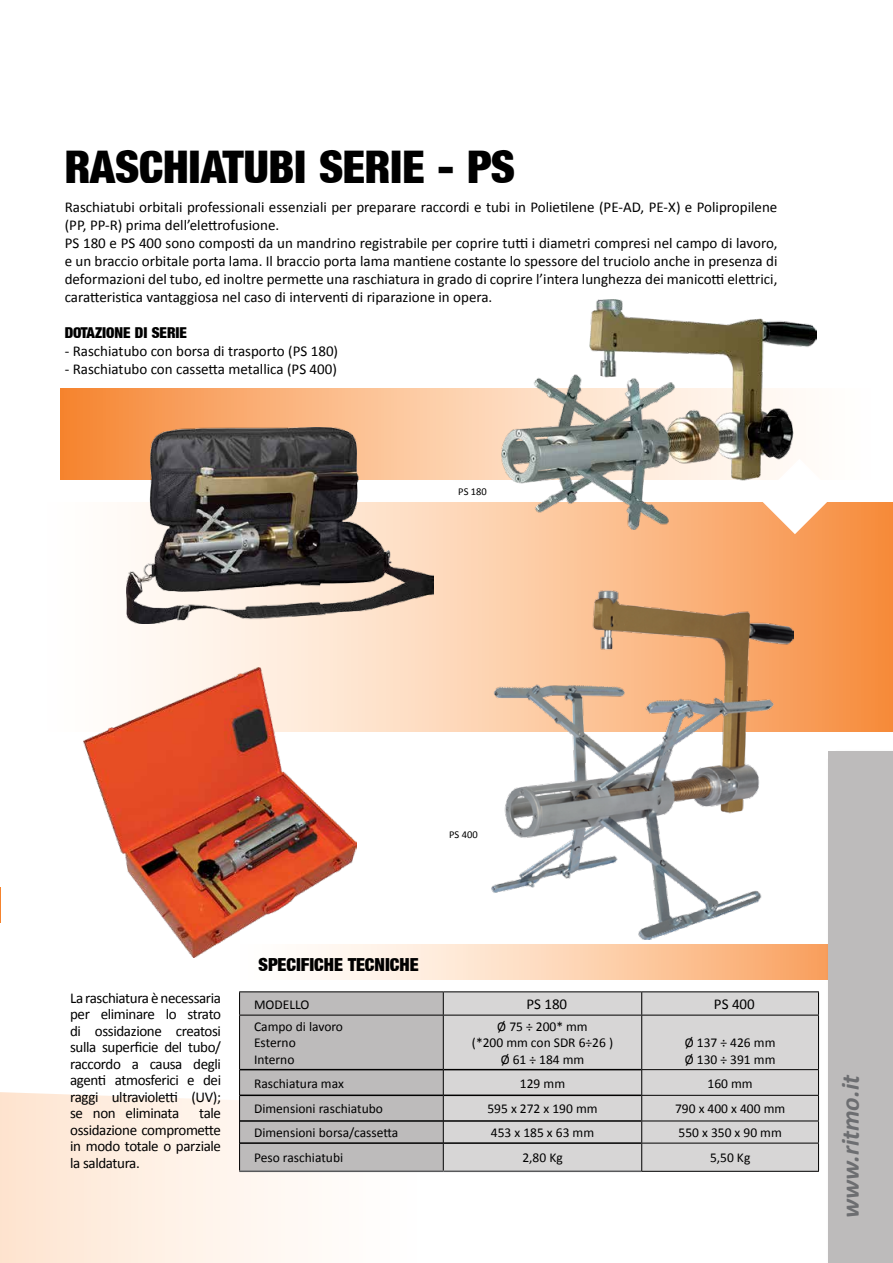
<style>
.page{position:relative;width:893px;height:1263px;background:#fff}
.page>*{position:absolute;margin:0;border:0;box-sizing:border-box;transform-origin:0 0}
.t1{font:45px "Basic Sans Heavy SF Bold";color:#000}
.t2{font:italic 700 25.5px "Calibri";color:#6d6e71}
.t3{font:18px "Basic Sans Heavy SF Bold";color:#000}
.t4{font:15px/16.5px "Calibri";color:#000;text-align:justify}
.t5{font:15px "Basic Sans Heavy SF Bold";color:#000}
.t6{font:13.5px/16.2px "Calibri";color:#000}
.t7{font:10.5px "Calibri";color:#000}
</style>
<div class="page">
<svg style="left:126px;top:502px;width:767px;height:229px;background:#fbc092"></svg>
<svg style="left:0;top:1080px;width:820px;height:183px"></svg>
<svg style="left:310px;top:945px;width:516px;height:35px;background:#fcd2b0"></svg>
<svg style="left:60px;top:389px;width:441px;height:90px;background:#f9b078"></svg>
<div style="left:826px;top:749px;width:67px;height:514px;background:#000;opacity:.5"></div>
<div style="left:829px;top:751px;width:64px;height:512px;background:#bdbbbb"></div>
<img style="left:501px;top:300px;width:315px;height:229px">
<img style="left:491px;top:590px;width:303px;height:349px">
<img style="left:83px;top:667px;width:274px;height:290px">
<img style="left:127px;top:428px;width:307px;height:195px">
<svg style="left:758px;top:452px;width:79px;height:83px"></svg>
<hr style="left:0;top:887px;width:1px;height:35px;background:#f5832d">
<div style="left:444px;top:992px;width:374px;height:179px;background:#d7d6d6"></div>
<hr style="left:444px;top:1069px;width:197px;height:1px;background:#000">
<hr style="left:444px;top:1094px;width:197px;height:2px;background:#000">
<hr style="left:444px;top:1120px;width:197px;height:2px;background:#000">
<hr style="left:444px;top:1142px;width:197px;height:2px;background:#000">
<hr style="left:239px;top:1170px;width:204px;height:2px;background:#58595b">
<hr style="left:443px;top:1170px;width:198px;height:2px;background:#58595b">
<hr style="left:239px;top:991px;width:204px;height:1px;background:#000">
<hr style="left:443px;top:991px;width:199px;height:1px;background:#000">
<hr style="left:642px;top:991px;width:177px;height:1px;background:#000">
<svg style="left:641px;top:992px;width:1px;height:23px"></svg>
<svg style="left:818px;top:992px;width:1px;height:23px"></svg>
<hr style="left:443px;top:1015px;width:199px;height:1px;background:#000">
<hr style="left:642px;top:1015px;width:177px;height:1px;background:#000">
<hr style="left:641px;top:1015px;width:1px;height:54px;background:#000">
<hr style="left:818px;top:1015px;width:1px;height:54px;background:#000">
<hr style="left:641px;top:1069px;width:178px;height:1px;background:#000">
<hr style="left:641px;top:1095px;width:178px;height:1px;background:#000">
<hr style="left:641px;top:1120px;width:178px;height:1px;background:#000">
<svg style="left:239px;top:992px;width:205px;height:179px;background:#b3b1b1"></svg>
<hr style="left:641px;top:1143px;width:178px;height:1px;background:#000">
<svg style="left:641px;top:1070px;width:1px;height:101px"></svg>
<svg style="left:818px;top:1070px;width:1px;height:101px"></svg>
<hr style="left:641px;top:1171px;width:178px;height:1px;background:#000">
<h1 class="t1" style="left:65px;top:142px;width:451px">RASCHIATUBI SERIE - PS</h1>
<p class="t4" style="left:65px;top:197px;width:714px;line-height:18px;text-align:left">Raschiatubi orbitali professionali essenziali per preparare raccordi e tubi in Polietilene (PE-AD, PE-X) e Polipropilene (PP, PP-R) prima dell’elettrofusione.<br>PS 180 e PS 400 sono composti da un mandrino registrabile per coprire tutti i diametri compresi nel campo di lavoro, e un braccio orbitale porta lama. Il braccio porta lama mantiene costante lo spessore del truciolo anche in presenza di deformazioni del tubo, ed inoltre permette una raschiatura in grado di coprire l’intera lunghezza dei manicotti elettrici, caratteristica vantaggiosa nel caso di interventi di riparazione in opera.</p>
<p class="t5" style="left:65px;top:324px;width:124px">DOTAZIONE DI SERIE</p>
<p class="t4" style="left:65px;top:342px;width:275px">- Raschiatubo con borsa di trasporto (PS 180)</p>
<p class="t4" style="left:65px;top:360px;width:274px">- Raschiatubo con cassetta metallica (PS 400)</p>
<p class="t7" style="left:458px;top:485px;width:30px">PS 180</p>
<p class="t7" style="left:449px;top:828px;width:30px">PS 400</p>
<p class="t4" style="left:70px;top:989px;width:152px">La raschiatura è necessaria per eliminare lo strato di ossidazione creatosi sulla superficie del tubo/ raccordo a causa degli agenti atmosferici e dei raggi ultravioletti (UV); se non eliminata</p>
<p class="t4" style="left:70px;top:1104px;width:152px;text-indent:129px">tale ossidazione compromette in modo totale o parziale la saldatura.</p>
<p class="t3" style="left:259px;top:955px;width:161px">SPECIFICHE TECNICHE</p>
<p class="t6" style="left:254px;top:995px;width:57px">MODELLO</p>
<p class="t4" style="left:526px;top:995px;width:42px">PS 180</p>
<p class="t4" style="left:714px;top:995px;width:42px">PS 400</p>
<p class="t6" style="left:254px;top:1018px;width:90px">Campo di lavoro<br>Esterno<br>Interno</p>
<p class="t6" style="left:472px;top:1018px;width:143px;text-align:center">Ø 75 ÷ 200* mm<br>(*200 mm con SDR 6÷26 )<br>Ø 61 ÷ 184 mm</p>
<p class="t6" style="left:685px;top:1034px;width:92px">Ø 137 ÷ 426 mm<br>Ø 130 ÷ 391 mm</p>
<p class="t6" style="left:254px;top:1074px;width:91px">Raschiatura max</p>
<p class="t6" style="left:520px;top:1074px;width:47px">129 mm</p>
<p class="t6" style="left:708px;top:1074px;width:47px">160 mm</p>
<p class="t6" style="left:254px;top:1100px;width:130px">Dimensioni raschiatubo</p>
<p class="t6" style="left:487px;top:1100px;width:112px">595 x 272 x 190 mm</p>
<p class="t6" style="left:675px;top:1100px;width:112px">790 x 400 x 400 mm</p>
<p class="t6" style="left:254px;top:1124px;width:146px">Dimensioni borsa/cassetta</p>
<p class="t6" style="left:491px;top:1124px;width:105px">453 x 185 x 63 mm</p>
<p class="t6" style="left:678px;top:1124px;width:105px">550 x 350 x 90 mm</p>
<p class="t6" style="left:254px;top:1149px;width:91px">Peso raschiatubi</p>
<p class="t6" style="left:522px;top:1149px;width:42px">2,80 Kg</p>
<p class="t6" style="left:710px;top:1149px;width:42px">5,50 Kg</p>
<h2 class="t2" style="left:835px;top:1218px;width:145px;rotate:-90deg">www.ritmo.it</h2>
</div>
